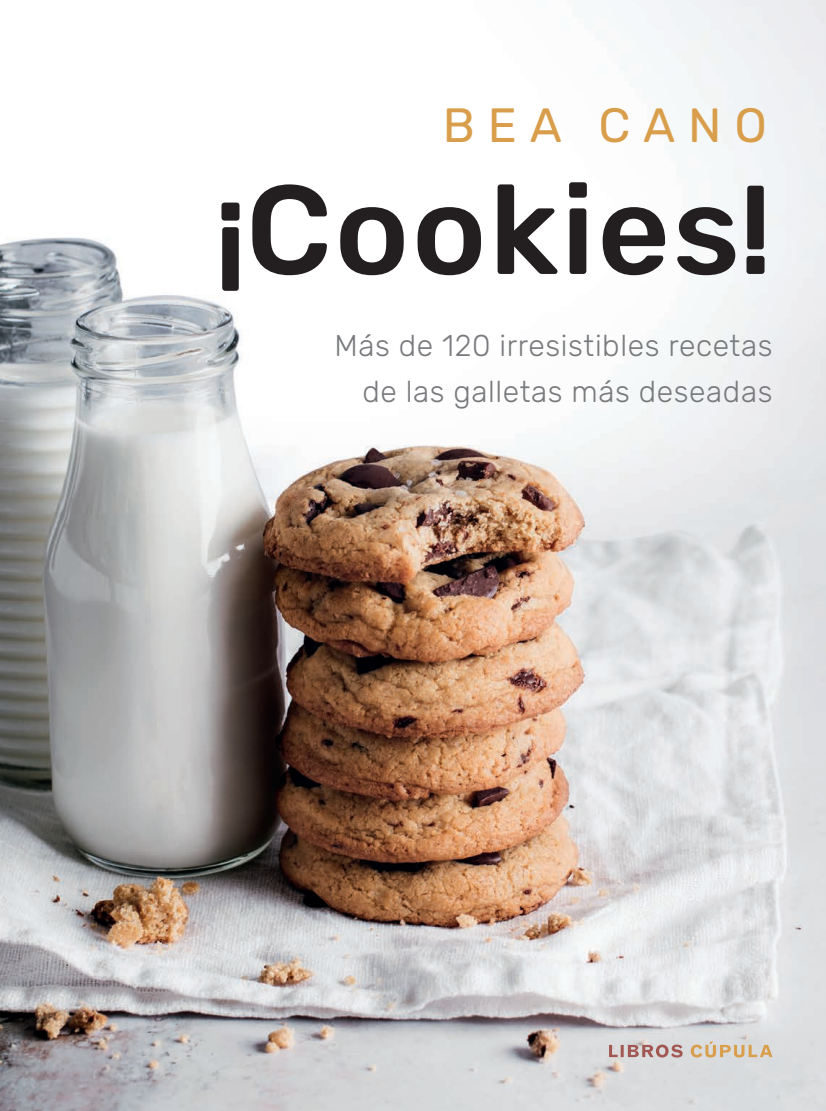
<style>
.page{position:relative;width:826px;height:1111px;background:#fff}
.page>*{position:absolute;margin:0;border:0;box-sizing:border-box;transform-origin:0 0}
.t1{font:500 126px "Rubik";letter-spacing:.02em;color:#231f20}
.t2{font:48px "Rubik";letter-spacing:.27em;color:#d99e4b}
.t3{font:300 30px/46.5px "Rubik";letter-spacing:.02em;color:#787a7d;text-align:right}
</style>
<div class="page">
<img style="left:0;top:0;width:825px;height:1110px">
<svg style="left:609px;top:1044px;width:73px;height:13px"></svg>
<svg style="left:690px;top:1041px;width:82px;height:16px"></svg>
<h2 class="t2" style="left:442px;top:99px;width:326px">BEA CANO</h2>
<h1 class="t1" style="left:214px;top:158px;width:560px">¡Cookies!</h1>
<p class="t3" style="left:334px;top:322px;width:439px">Más de 120 irresistibles recetas de las galletas más deseadas</p>
</div>
